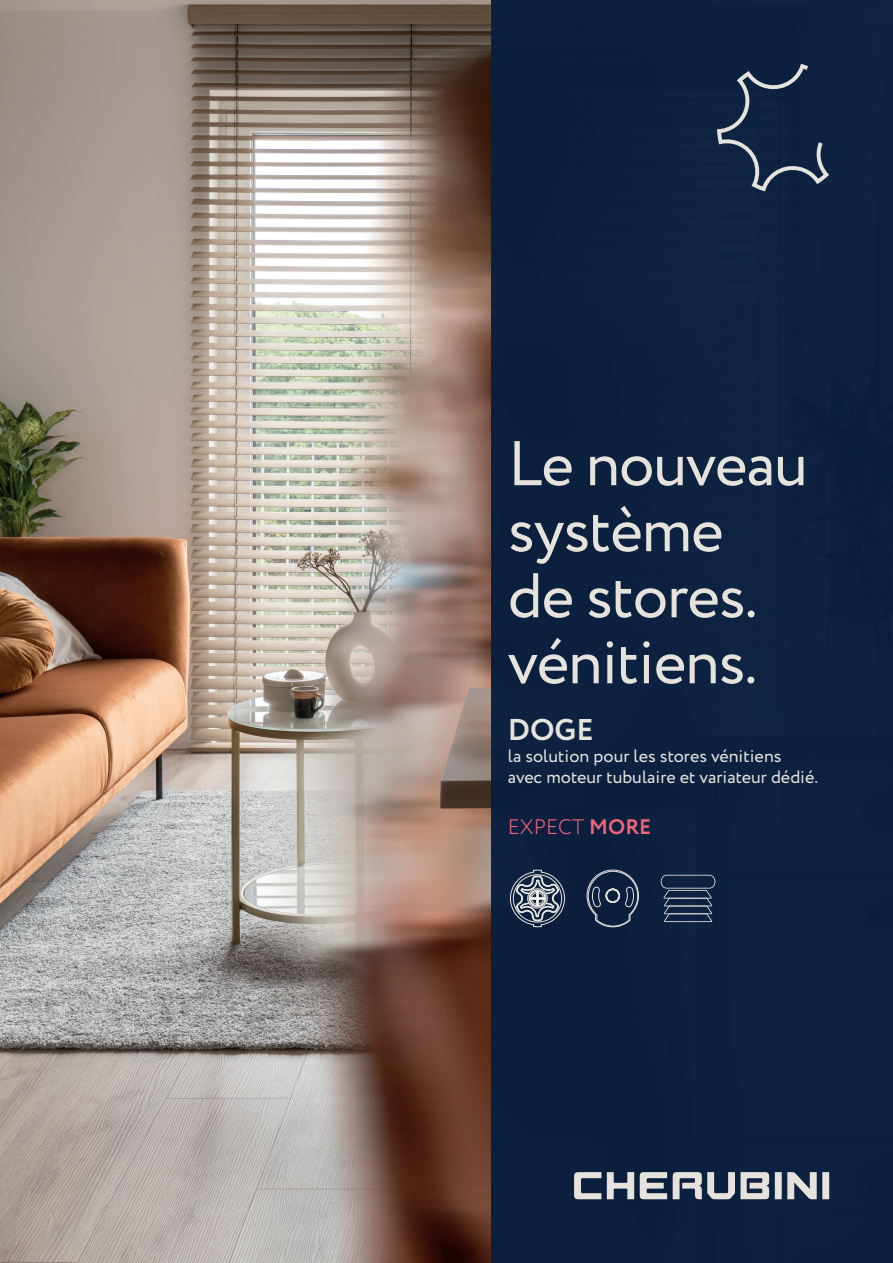
<style>
.page{position:relative;width:893px;height:1263px;background:#fff}
.page>*{position:absolute;margin:0;border:0;box-sizing:border-box;transform-origin:0 0}
.t1{font:63px/66px "Circe";letter-spacing:-.02em;color:#e6e2dc}
.t2{font:700 30px "Circe";color:#e6e2dc}
.t3{font:300 21px "Circe";color:#f1657a}
.t4{font:18px/21.6px "Circe";color:#e6e2dc}
.s1{font-weight:700}
</style>
<div class="page">
<img style="left:0;top:0;width:491px;height:1263px">
<div style="left:491px;top:0;width:402px;height:1263px;background:#091f3f"></div>
<svg style="left:717px;top:64px;width:112px;height:127px"></svg>
<div style="left:822px;top:1172px;width:7px;height:27px;background:#e6e2dc"></div>
<div style="left:775px;top:1172px;width:7px;height:27px;background:#e6e2dc"></div>
<svg style="left:574px;top:1172px;width:27px;height:27px"></svg>
<svg style="left:607px;top:1172px;width:27px;height:27px"></svg>
<svg style="left:640px;top:1172px;width:27px;height:27px"></svg>
<svg style="left:787px;top:1172px;width:30px;height:27px"></svg>
<svg style="left:673px;top:1172px;width:96px;height:27px"></svg>
<svg style="left:510px;top:869px;width:55px;height:58px"></svg>
<svg style="left:587px;top:870px;width:52px;height:57px"></svg>
<svg style="left:661px;top:875px;width:54px;height:47px"></svg>
<h1 class="t1" style="left:508px;top:433px;width:302px">Le nouveau système<br>de stores. vénitiens.</h1>
<h2 class="t2" style="left:508px;top:710px;width:87px">DOGE</h2>
<p class="t4" style="left:508px;top:745px;width:312px">la solution pour les stores vénitiens avec moteur tubulaire et variateur dédié.</p>
<p class="t3" style="left:508px;top:813px;width:145px">EXPECT <span class="s1">MORE</span></p>
</div>
